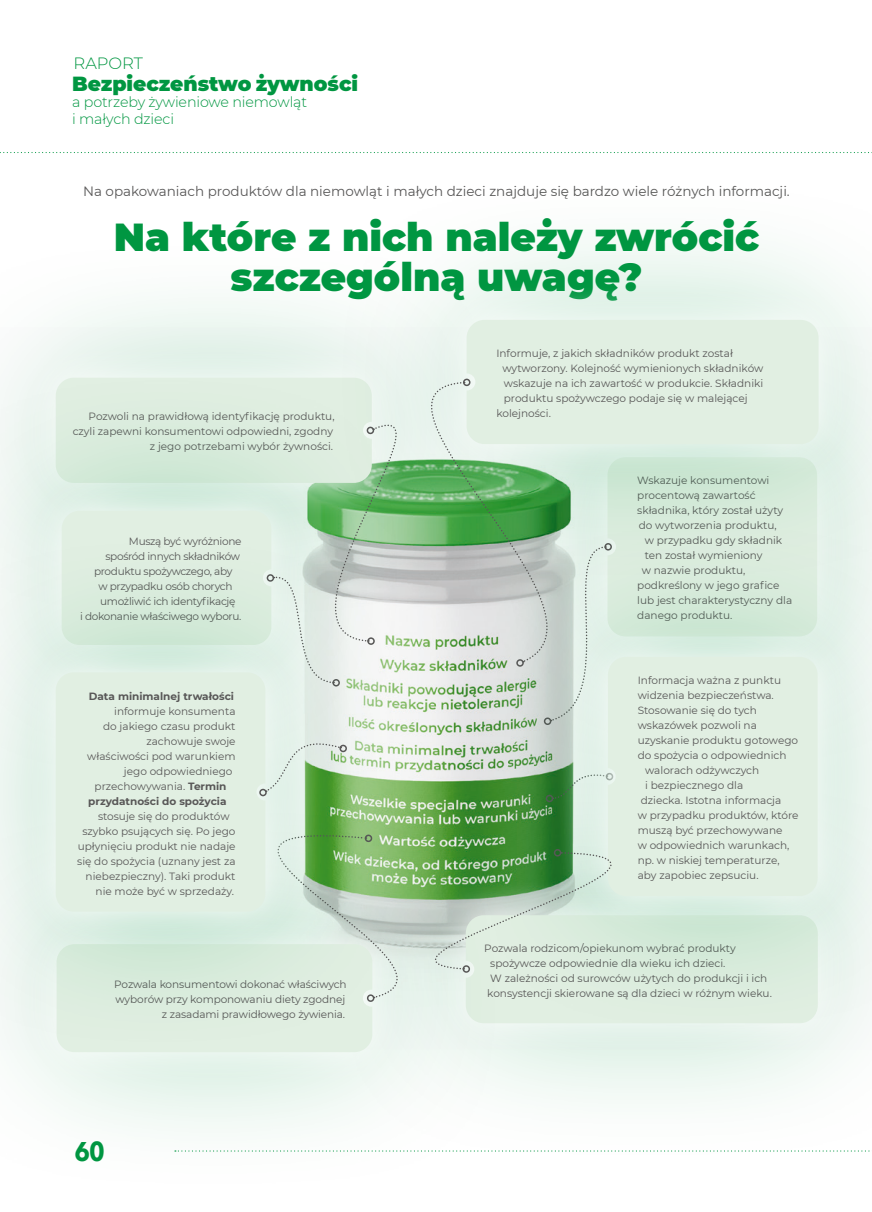
<style>
.page{position:relative;width:872px;height:1212px;background:#fff}
.page>*{position:absolute;margin:0;border:0;box-sizing:border-box;transform-origin:0 0}
.t1{font:900 39px/40.5px "Montserrat";color:#009641;text-align:center}
.t2{font:700 27px "Avenir Next";color:#009641;scale:.9 1}
.t3{font:900 20.4px "Montserrat";color:#009641}
.t4{font:300 16.35px "Montserrat";color:#009641}
.t5{font:300 14.25px/16.4px "Montserrat";letter-spacing:-.01em;color:#009641}
.t6{font:13.5px "Montserrat";color:#585757}
.t7{font:10.5px/15px "Montserrat";color:#585757;text-align:right}
.t8{font:10.5px "Montserrat";letter-spacing:-.03em;color:#585757}
.t9{font:700 10.5px "Montserrat";color:#585757}
.s1{font-weight:700}
</style>
<div class="page">
<svg style="left:0;top:152px;width:872px;height:1px"></svg>
<div style="left:0;top:234px;width:510px;height:392px;background:#009641;opacity:.35"></div>
<div style="left:20px;top:342px;width:387px;height:176px;background:#e6f3eb"></div>
<div style="left:327px;top:771px;width:545px;height:396px;background:#009641;opacity:.35"></div>
<svg style="left:511px;top:1039px;width:342px;height:20px;background:#e7f3ec"></svg>
<div style="left:0;top:800px;width:511px;height:396px;background:#009641;opacity:.35"></div>
<div style="left:21px;top:908px;width:386px;height:180px;background:#e9f5ee"></div>
<div style="left:0;top:368px;width:411px;height:419px;background:#edf5f1"></div>
<div style="left:26px;top:475px;width:281px;height:205px;background:#dbeee3"></div>
<svg style="left:307px;top:483px;width:20px;height:28px"></svg>
<svg style="left:56px;top:378px;width:271px;height:105px"></svg>
<svg style="left:62px;top:511px;width:265px;height:19px"></svg>
<svg style="left:408px;top:816px;width:57px;height:182px;background:#a5cb9b"></svg>
<div style="left:0;top:530px;width:408px;height:524px;background:#009641;opacity:.35"></div>
<svg style="left:20px;top:637px;width:281px;height:310px"></svg>
<div style="left:56px;top:672px;width:209px;height:239px;background:#e1efe2"></div>
<div style="left:327px;top:176px;width:545px;height:411px;background:#009641;opacity:.35"></div>
<svg style="left:431px;top:284px;width:423px;height:196px;background:#e3f2e9"></svg>
<div style="left:466px;top:320px;width:352px;height:124px;background:#e1efe2"></div>
<svg style="left:343px;top:381px;width:283px;height:282px"></svg>
<div style="left:463px;top:379px;width:7px;height:7px;border:2px solid #585757;border-radius:50%"></div>
<svg style="left:266px;top:732px;width:75px;height:60px"></svg>
<div style="left:259px;top:789px;width:8px;height:7px;border:2px solid #585757;border-radius:50%"></div>
<div style="left:339px;top:745px;width:8px;height:7px;border:2px solid #585757;border-radius:50%"></div>
<div style="left:465px;top:514px;width:407px;height:525px;background:#009641;opacity:.35"></div>
<svg style="left:572px;top:621px;width:281px;height:311px;background:#deefe5"></svg>
<div style="left:608px;top:657px;width:209px;height:239px;background:#e1efe2"></div>
<svg style="left:333px;top:851px;width:415px;height:119px;background:#b1cfb0"></svg>
<svg style="left:463px;top:915px;width:354px;height:108px;background:#daebdd"></svg>
<div style="left:462px;top:965px;width:8px;height:8px;border:2px solid #585757;border-radius:50%"></div>
<div style="left:554px;top:849px;width:7px;height:7px;border:2px solid #585757;border-radius:50%"></div>
<h3 class="t4" style="left:74px;top:52px;width:71px">RAPORT</h3>
<h3 class="t3" style="left:72px;top:69px;width:287px">Bezpieczeństwo żywności</h3>
<h3 class="t5" style="left:72px;top:94px;width:236px">a potrzeby żywieniowe niemowląt i małych dzieci</h3>
<p class="t6" style="left:83px;top:181px;width:708px">Na opakowaniach produktów dla niemowląt i małych dzieci znajduje się bardzo wiele różnych informacji.</p>
<h1 class="t1" style="left:114px;top:214px;width:647px">Na które z nich należy zwrócić szczególną uwagę?</h1>
<p class="t7" style="left:73px;top:409px;width:263px">Pozwoli na prawidłową identyfikację produktu, czyli zapewni konsumentowi odpowiedni, zgodny z jego potrzebami wybór żywności.</p>
<p class="t8" style="left:129px;top:534px;width:114px">Muszą być wyróżnione</p>
<p class="t8" style="left:105px;top:549px;width:136px">spośród innych składników</p>
<p class="t8" style="left:94px;top:564px;width:140px">produktu spożywczego, aby</p>
<p class="t8" style="left:98px;top:579px;width:136px">w przypadku osób chorych</p>
<p class="t8" style="left:100px;top:594px;width:137px">umożliwić ich identyfikację</p>
<p class="t8" style="left:80px;top:609px;width:163px">i dokonanie właściwego wyboru.</p>
<p class="t9" style="left:89px;top:688px;width:147px">Data minimalnej trwałości</p>
<p class="t7" style="left:114px;top:703px;width:123px">informuje konsumenta</p>
<p class="t7" style="left:103px;top:718px;width:134px">do jakiego czasu produkt</p>
<p class="t7" style="left:146px;top:733px;width:91px">zachowuje swoje</p>
<p class="t7" style="left:87px;top:748px;width:150px">właściwości pod warunkiem</p>
<p class="t7" style="left:124px;top:763px;width:110px">jego odpowiedniego</p>
<p class="t7" style="left:95px;top:778px;width:133px">przechowywania. <span class="s1">Termin</span></p>
<p class="t9" style="left:88px;top:793px;width:140px">przydatności do spożycia</p>
<p class="t7" style="left:98px;top:808px;width:133px">stosuje się do produktów</p>
<p class="t7" style="left:82px;top:823px;width:155px">szybko psujących się. Po jego</p>
<p class="t7" style="left:78px;top:838px;width:159px">upłynięciu produkt nie nadaje</p>
<p class="t7" style="left:77px;top:853px;width:160px">się do spożycia (uznany jest za</p>
<p class="t7" style="left:86px;top:868px;width:151px">niebezpieczny). Taki produkt</p>
<p class="t7" style="left:96px;top:883px;width:140px">nie może być w sprzedaży.</p>
<p class="t7" style="left:114px;top:976px;width:234px">Pozwala konsumentowi dokonać właściwych wyborów przy komponowaniu diety zgodnej z zasadami prawidłowego żywienia.</p>
<h2 class="t2" style="left:74px;top:1128px;width:35px">60</h2>
<p class="t7" style="left:496px;top:345px;width:238px">Informuje, z jakich składników produkt został</p>
<p class="t7" style="left:502px;top:360px;width:262px">wytworzony. Kolejność wymienionych składników</p>
<p class="t7" style="left:504px;top:375px;width:261px">wskazuje na ich zawartość w produkcie. Składniki</p>
<p class="t7" style="left:504px;top:390px;width:245px">produktu spożywczego podaje się w malejącej</p>
<p class="t7" style="left:496px;top:405px;width:56px">kolejności.</p>
<p class="t7" style="left:637px;top:473px;width:134px">Wskazuje konsumentowi</p>
<p class="t7" style="left:637px;top:488px;width:120px">procentową zawartość</p>
<p class="t7" style="left:637px;top:503px;width:147px">składnika, który został użyty</p>
<p class="t7" style="left:639px;top:518px;width:139px">do wytworzenia produktu,</p>
<p class="t7" style="left:645px;top:533px;width:139px">w przypadku gdy składnik</p>
<p class="t7" style="left:645px;top:548px;width:119px">ten został wymieniony</p>
<p class="t7" style="left:642px;top:563px;width:105px">w nazwie produktu,</p>
<p class="t7" style="left:637px;top:578px;width:144px">podkreślony w jego grafice</p>
<p class="t7" style="left:637px;top:593px;width:156px">lub jest charakterystyczny dla</p>
<p class="t7" style="left:637px;top:608px;width:97px">danego produktu.</p>
<p class="t7" style="left:638px;top:672px;width:145px">Informacja ważna z punktu</p>
<p class="t7" style="left:638px;top:687px;width:138px">widzenia bezpieczeństwa.</p>
<p class="t7" style="left:638px;top:702px;width:121px">Stosowanie się do tych</p>
<p class="t7" style="left:638px;top:717px;width:121px">wskazówek pozwoli na</p>
<p class="t7" style="left:638px;top:732px;width:162px">uzyskanie produktu gotowego</p>
<p class="t7" style="left:638px;top:747px;width:150px">do spożycia o odpowiednich</p>
<p class="t7" style="left:645px;top:762px;width:115px">walorach odżywczych</p>
<p class="t7" style="left:645px;top:777px;width:99px">i bezpiecznego dla</p>
<p class="t7" style="left:640px;top:792px;width:142px">dziecka. Istotna informacja</p>
<p class="t7" style="left:637px;top:807px;width:162px">w przypadku produktów, które</p>
<p class="t7" style="left:637px;top:822px;width:146px">muszą być przechowywane</p>
<p class="t7" style="left:637px;top:837px;width:153px">w odpowiednich warunkach,</p>
<p class="t7" style="left:637px;top:852px;width:143px">np. w niskiej temperaturze,</p>
<p class="t7" style="left:637px;top:867px;width:122px">aby zapobiec zepsuciu.</p>
<p class="t7" style="left:484px;top:940px;width:289px;text-align:left">Pozwala rodzicom/opiekunom wybrać produkty spożywcze odpowiednie dla wieku ich dzieci.<br>W zależności od surowców użytych do produkcji i ich konsystencji skierowane są dla dzieci w różnym wieku.</p>
</div>
